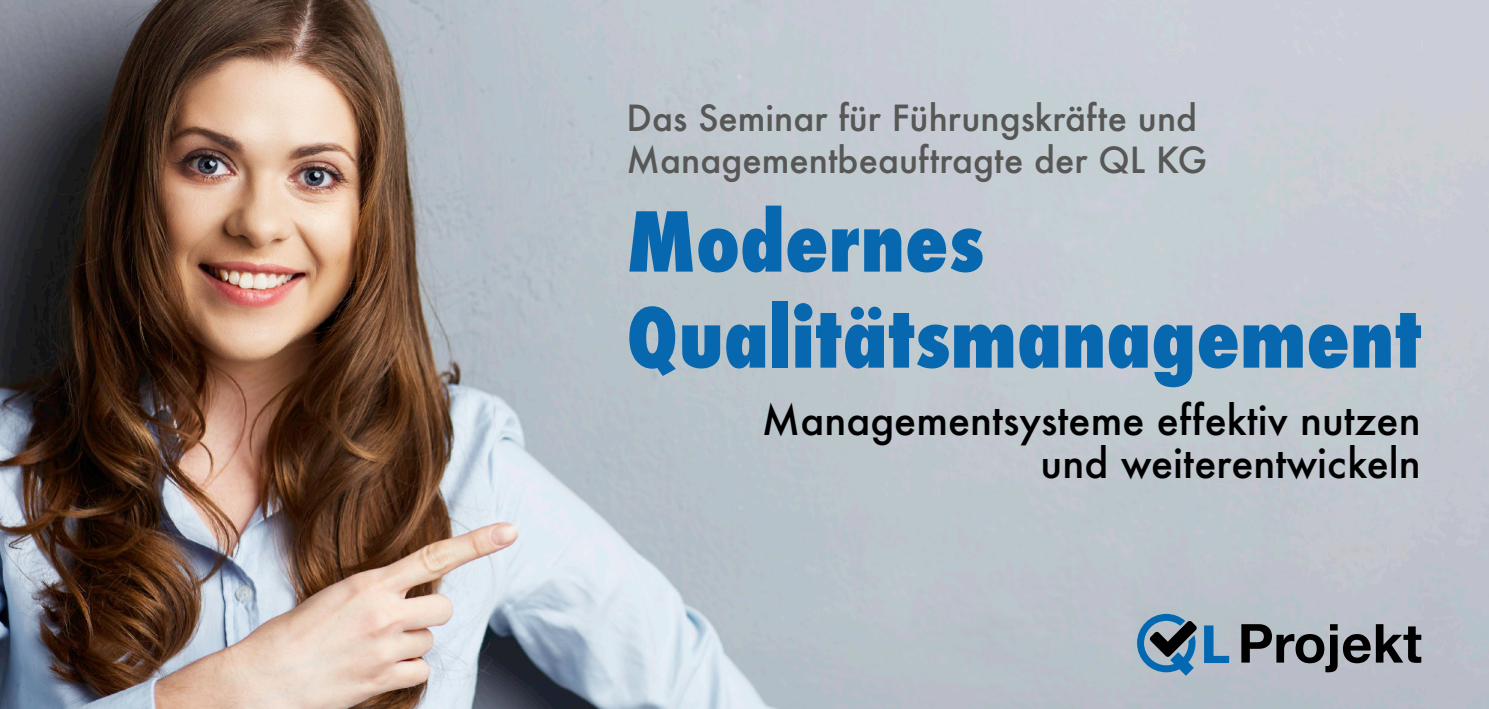
<style>
.page{position:relative;width:1489px;height:709px;background:#fff}
.page>*{position:absolute;margin:0;border:0;box-sizing:border-box;transform-origin:0 0}
.t1{font:800 condensed 80px/96px "Futura";color:#0768b0}
.t2{font:700 53.75px "Helvetica Neue";color:#000}
.t3{font:500 40px/42.5px "Futura";color:#000;text-align:right}
.t4{font:500 35px/42px "Futura";color:#575756}
</style>
<div class="page">
<img style="left:0;top:0;width:1488px;height:709px">
<svg style="left:1203px;top:625px;width:25px;height:38px"></svg>
<svg style="left:1136px;top:614px;width:60px;height:61px;background:#5c809b"></svg>
<p class="t4" style="left:626px;top:96px;width:582px">Das Seminar für Führungskräfte und<br>Managementbeauftragte der QL KG</p>
<h1 class="t1" style="left:626px;top:194px;width:796px">Modernes<br>Qualitätsmanagement</h1>
<p class="t3" style="left:762px;top:399px;width:660px">Managementsysteme effektiv nutzen und weiterentwickeln</p>
<h2 class="t2" style="left:1237px;top:601px;width:186px">Projekt</h2>
</div>
